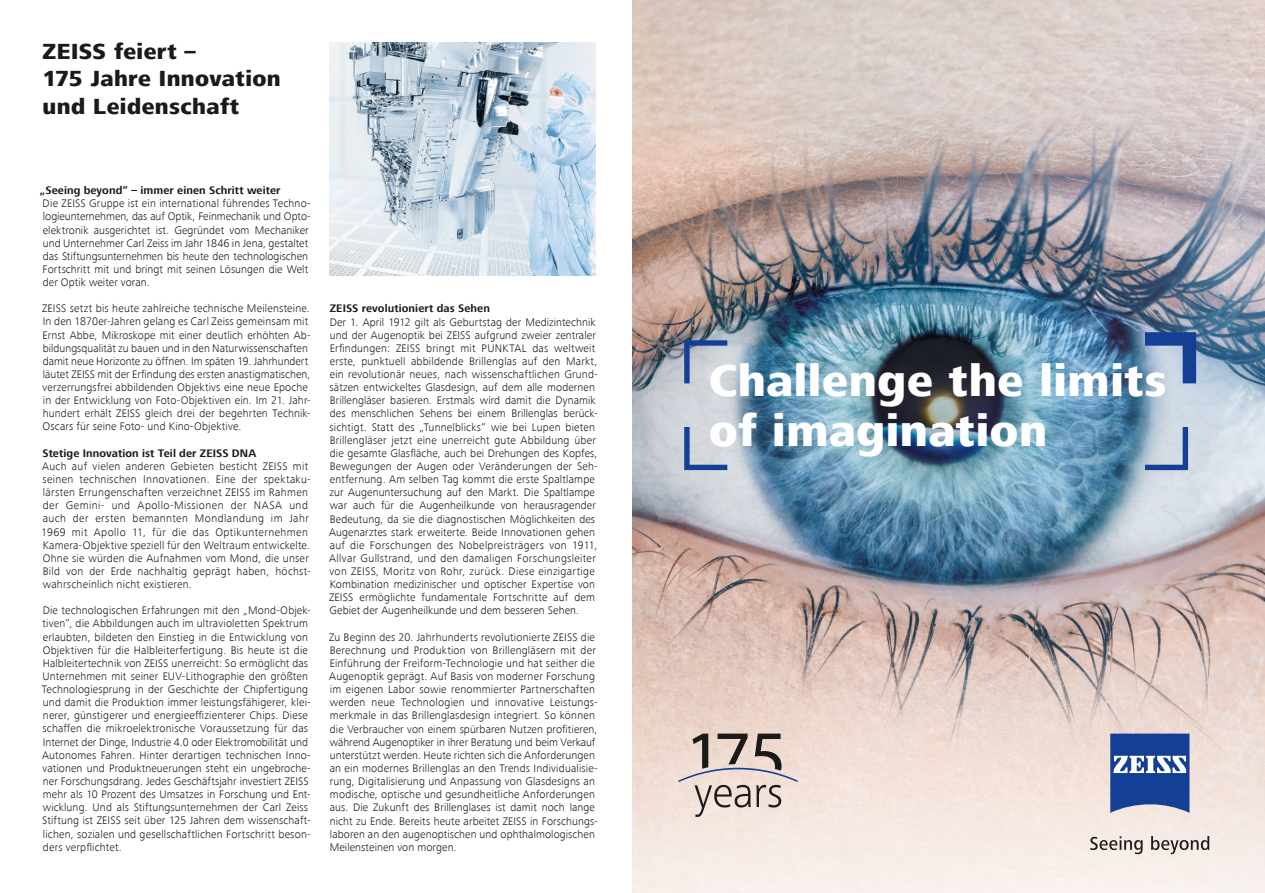
<style>
.page{position:relative;width:1265px;height:893px;background:#fff}
.page>*{position:absolute;margin:0;border:0;box-sizing:border-box;transform-origin:0 0}
.t1{font:800 45.62px/49.4px "ZEISS Frutiger Next W1 G";letter-spacing:.015em;color:#fff}
.t2{font:800 22.5px/27.5px "ZEISS Frutiger Next W1 G";letter-spacing:.02em;color:#1a1a18}
.t3{font:300 11.25px/13.1px "ZEISS Frutiger Next W1 G";letter-spacing:.015em;color:#1a1a18}
.t4{font:700 11.25px "ZEISS Frutiger Next W1 G";letter-spacing:.01em;color:#1a1a18}
</style>
<div class="page">
<img style="left:632px;top:0;width:633px;height:893px">
<svg style="left:1110px;top:734px;width:79px;height:79px;background:#4164a6"></svg>
<svg style="left:1090px;top:836px;width:53px;height:18px"></svg>
<svg style="left:1151px;top:836px;width:58px;height:18px"></svg>
<svg style="left:679px;top:734px;width:119px;height:83px;background:#cabcb6"></svg>
<svg style="left:1145px;top:332px;width:51px;height:51px;background:#6c8aba"></svg>
<svg style="left:1145px;top:427px;width:43px;height:43px;background:#9eb1cc"></svg>
<svg style="left:684px;top:340px;width:43px;height:43px;background:#a0aec6"></svg>
<svg style="left:684px;top:427px;width:43px;height:43px;background:#a6b3cb"></svg>
<img style="left:330px;top:43px;width:265px;height:232px">
<h2 class="t2" style="left:43px;top:38px;width:240px">ZEISS feiert –<br>175 Jahre Innovation und Leidenschaft</h2>
<p class="t4" style="left:40px;top:184px;width:242px">„Seeing beyond“ – immer einen Schritt weiter</p>
<p class="t3" style="left:43px;top:197px;width:270px">Die ZEISS Gruppe ist ein international führendes Techno&shy;logieunternehmen, das auf Optik, Feinmechanik und Opto&shy;elektronik ausgerichtet ist. Gegründet vom Mechaniker und Unternehmer Carl Zeiss im Jahr 1846 in Jena, gestaltet das Stiftungsunternehmen bis heute den technologischen Fortschritt mit und bringt mit seinen Lösungen die Welt der Optik weiter voran.</p>
<p class="t3" style="left:42px;top:302px;width:270px">ZEISS setzt bis heute zahlreiche technische Meilensteine.<br>In den 1870er-Jahren gelang es Carl Zeiss gemeinsam mit Ernst Abbe, Mikroskope mit einer deutlich erhöhten Ab-- bildungsqualität zu bauen und in den Naturwissenschaften damit neue Horizonte zu öffnen. Im späten 19. Jahrhundert läutet ZEISS mit der Erfindung des ersten anastigmatischen, verzerrungsfrei abbildenden Objektivs eine neue Epoche in der Entwicklung von Foto-Objektiven ein. Im 21. Jahr&shy;hundert erhält ZEISS gleich drei der begehrten Technik-Oscars für seine Foto- und Kino-Objektive.</p>
<p class="t4" style="left:43px;top:447px;width:215px">Stetige Innovation ist Teil der ZEISS DNA</p>
<p class="t3" style="left:41px;top:460px;width:271px">Auch auf vielen anderen Gebieten besticht ZEISS mit seinen technischen Innovationen. Eine der spektaku&shy;lärsten Errungenschaften verzeichnet ZEISS im Rahmen der Gemini- und Apollo-Missionen der NASA und auch der ersten bemannten Mondlandung im Jahr 1969 mit Apollo 11, für die das Optikunternehmen Kamera-Objektive speziell für den Weltraum entwickelte.<br>Ohne sie würden die Aufnahmen vom Mond, die unser Bild von der Erde nachhaltig geprägt haben, höchst&shy;wahrscheinlich nicht existieren.</p>
<p class="t3" style="left:42px;top:604px;width:270px">Die technologischen Erfahrungen mit den „Mond-Objek&shy;tiven“, die Abbildungen auch im ultravioletten Spektrum erlaubten, bildeten den Einstieg in die Entwicklung von Objektiven für die Halbleiterfertigung. Bis heute ist die Halbleitertechnik von ZEISS unerreicht: So ermöglicht das Unternehmen mit seiner EUV-Lithographie den größten Technologiesprung in der Geschichte der Chipfertigung und damit die Produktion immer leistungsfähigerer, klei&shy;nerer, günstigerer und energieeffizienterer Chips. Diese schaffen die mikroelektronische Voraussetzung für das Internet der Dinge, Industrie 4.0 oder Elektromobilität und Autonomes Fahren. Hinter derartigen technischen Inno&shy;vationen und Produktneuerungen steht ein ungebroche&shy;ner Forschungsdrang. Jedes Geschäftsjahr investiert ZEISS mehr als 10 Prozent des Umsatzes in Forschung und Ent&shy;wicklung. Und als Stiftungsunternehmen der Carl Zeiss Stiftung ist ZEISS seit über 125 Jahren dem wissenschaft&shy;lichen, sozialen und gesellschaftlichen Fortschritt beson&shy;ders verpflichtet.</p>
<p class="t4" style="left:330px;top:302px;width:162px">ZEISS revolutioniert das Sehen</p>
<p class="t3" style="left:329px;top:315px;width:270px">Der 1. April 1912 gilt als Geburtstag der Medizintechnik und der Augenoptik bei ZEISS aufgrund zweier zentraler Erfindungen: ZEISS bringt mit PUNKTAL das weltweit erste, punktuell abbildende Brillenglas auf den Markt, ein revolutionär neues, nach wissenschaftlichen Grund&shy;sätzen entwickeltes Glasdesign, auf dem alle modernen Brillengläser basieren. Erstmals wird damit die Dynamik des menschlichen Sehens bei einem Brillenglas berück&shy;sichtigt. Statt des „Tunnelblicks“ wie bei Lupen bieten Brillengläser jetzt eine unerreicht gute Abbildung über die gesamte Glasfläche, auch bei Drehungen des Kopfes, Bewegungen der Augen oder Veränderungen der Seh&shy;entfernung. Am selben Tag kommt die erste Spaltlampe zur Augenuntersuchung auf den Markt. Die Spaltlampe war auch für die Augenheilkunde von herausragender Bedeutung, da sie die diagnostischen Möglichkeiten des Augenarztes stark erweiterte. Beide Innovationen gehen auf die Forschungen des Nobelpreisträgers von 1911, Allvar Gullstrand, und den damaligen Forschungsleiter von ZEISS, Moritz von Rohr, zurück. Diese einzigartige Kombination medizinischer und optischer Expertise von ZEISS ermöglichte fundamentale Fortschritte auf dem Gebiet der Augenheilkunde und dem besseren Sehen.</p>
<p class="t3" style="left:329px;top:630px;width:270px">Zu Beginn des 20. Jahrhunderts revolutionierte ZEISS die Berechnung und Produktion von Brillengläsern mit der Einführung der Freiform-Technologie und hat seither die Augenoptik geprägt. Auf Basis von moderner Forschung im eigenen Labor sowie renommierter Partnerschaften werden neue Technologien und innovative Leistungs&shy;merkmale in das Brillenglasdesign integriert. So können die Verbraucher von einem spürbaren Nutzen profitieren, während Augenoptiker in ihrer Beratung und beim Verkauf unterstützt werden. Heute richten sich die Anforderungen an ein modernes Brillenglas an den Trends Individualisie&shy;rung, Digitalisierung und Anpassung von Glasdesigns an modische, optische und gesundheitliche Anforderungen aus. Die Zukunft des Brillenglases ist damit noch lange nicht zu Ende. Bereits heute arbeitet ZEISS in Forschungs&shy;laboren an den augenoptischen und ophthalmologischen Meilensteinen von morgen.</p>
<h1 class="t1" style="left:709px;top:358px;width:459px">Challenge the limits of imagination</h1>
</div>
